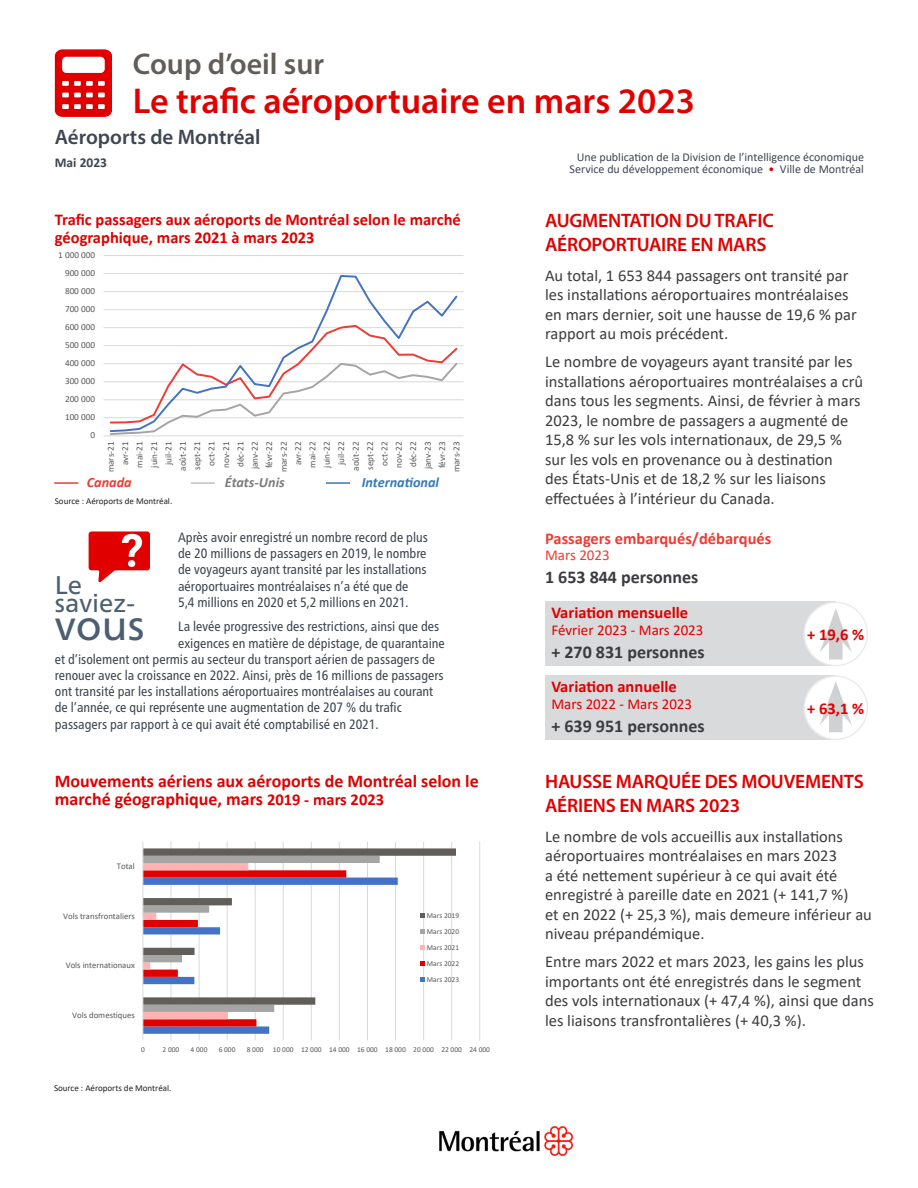
<style>
.page{position:relative;width:918px;height:1188px;background:#fff}
.page>*{position:absolute;margin:0;border:0;box-sizing:border-box;transform-origin:0 0}
.TC_Titre_niveau1{font:42px "Frutiger Pro";color:#4c5f72}
.t1{font:600 36px "Myriad Pro";color:#e00000}
.t2{font:600 30px "Myriad Pro";color:#615d59}
.TC_Titre_niveau1-2{font:25.65px "Frutiger Pro";color:#4c5f72}
.t3{font:600 21px "Myriad Pro";color:#3e4651}
.t4{font:600 19.5px/24px "Myriad Pro";letter-spacing:-.01em;color:#e00000}
.t5{font:700 18px/18px "Calibri";color:#e00000}
.t6{font:700 18px "Calibri";color:#3c3c40}
.t7{font:16.5px/19.5px "Calibri";color:#3c3c40}
.t8{font:700 16.5px/18px "Calibri";color:#e00000}
.t9{font:700 16.5px "Calibri";color:#ee3b34}
.t10{font:15px "Calibri";color:#e00000}
.t11{font:15px "Calibri";color:#ee3b34}
.t12{font:italic 700 14.25px "Calibri";color:#337aba}
.t13{font:italic 700 14.25px "Calibri";color:#7d7d7d}
.t14{font:italic 700 14.25px "Calibri";color:#ee3b34}
.TC{font:condensed 13.5px/16.2px "Frutiger Pro";color:#3e4651}
.t15{font:700 13.5px "Calibri";color:#3e4651}
.t16{font:12px "Calibri";color:#3e4651}
.t17{font:9.15px/14.4px "Calibri";letter-spacing:-.005em;color:#595959;text-align:right}
.Source{font:9px "Calibri";color:#231f20}
.t18{font:8.7px "Calibri";color:#595959}
.t19{font:7.5px/16px "Calibri";letter-spacing:.005em;color:#595959;text-align:justify}
.s1{color:#e00000}
.s2{font-size:16.5px}
</style>
<div class="page">
<hr style="left:104px;top:418px;width:360px;height:1px;background:#d9d9d9">
<hr style="left:104px;top:400px;width:360px;height:1px;background:#d9d9d9">
<hr style="left:104px;top:382px;width:360px;height:1px;background:#d9d9d9">
<hr style="left:104px;top:364px;width:360px;height:1px;background:#d9d9d9">
<hr style="left:104px;top:345px;width:360px;height:1px;background:#d9d9d9">
<hr style="left:104px;top:327px;width:360px;height:1px;background:#d9d9d9">
<hr style="left:104px;top:309px;width:360px;height:1px;background:#d9d9d9">
<hr style="left:104px;top:291px;width:360px;height:1px;background:#d9d9d9">
<hr style="left:104px;top:273px;width:360px;height:1px;background:#d9d9d9">
<hr style="left:104px;top:255px;width:360px;height:1px;background:#d9d9d9">
<hr style="left:104px;top:436px;width:360px;height:1px;background:#d9d9d9">
<svg style="left:109px;top:433px;width:350px;height:3px"></svg>
<svg style="left:109px;top:275px;width:350px;height:158px"></svg>
<img style="left:439px;top:1127px;width:134px;height:28px">
<svg style="left:55px;top:49px;width:57px;height:68px"></svg>
<svg style="left:89px;top:531px;width:61px;height:52px"></svg>
<div style="left:545px;top:602px;width:291px;height:64px;background:#d8dadc"></div>
<div style="left:545px;top:675px;width:291px;height:65px;background:#d8dadc"></div>
<div style="left:804px;top:602px;width:63px;height:64px;background:#fff;border-radius:50%"></div>
<div style="left:803px;top:602px;width:65px;height:64px;border:2px solid #ececee;border-radius:50%"></div>
<div style="left:804px;top:676px;width:63px;height:63px;background:#fff;border-radius:50%"></div>
<div style="left:803px;top:675px;width:65px;height:65px;border:2px solid #ececee;border-radius:50%"></div>
<div style="left:829px;top:707px;width:14px;height:25px;background:#cfd1d3"></div>
<svg style="left:820px;top:681px;width:32px;height:44px"></svg>
<div style="left:829px;top:634px;width:14px;height:25px;background:#cfd1d3"></div>
<svg style="left:820px;top:608px;width:32px;height:44px"></svg>
<hr style="left:171px;top:842px;width:1px;height:198px;background:#d9d9d9">
<hr style="left:199px;top:842px;width:1px;height:198px;background:#d9d9d9">
<hr style="left:227px;top:842px;width:1px;height:198px;background:#d9d9d9">
<hr style="left:255px;top:842px;width:1px;height:198px;background:#d9d9d9">
<hr style="left:283px;top:842px;width:1px;height:198px;background:#d9d9d9">
<hr style="left:311px;top:842px;width:1px;height:198px;background:#d9d9d9">
<hr style="left:339px;top:842px;width:1px;height:198px;background:#d9d9d9">
<hr style="left:367px;top:842px;width:1px;height:198px;background:#d9d9d9">
<hr style="left:395px;top:842px;width:1px;height:198px;background:#d9d9d9">
<hr style="left:423px;top:842px;width:1px;height:198px;background:#d9d9d9">
<hr style="left:451px;top:842px;width:1px;height:198px;background:#d9d9d9">
<hr style="left:479px;top:842px;width:1px;height:198px;background:#d9d9d9">
<svg style="left:144px;top:1005px;width:131px;height:29px;background:#b78699"></svg>
<svg style="left:144px;top:848px;width:312px;height:157px"></svg>
<hr style="left:143px;top:842px;width:1px;height:198px;background:#d9d9d9">
<svg style="left:421px;top:913px;width:4px;height:5px"></svg>
<svg style="left:421px;top:929px;width:4px;height:5px"></svg>
<svg style="left:421px;top:945px;width:4px;height:5px"></svg>
<svg style="left:421px;top:962px;width:4px;height:4px"></svg>
<svg style="left:421px;top:978px;width:4px;height:4px"></svg>
<hr style="left:54px;top:482px;width:24px;height:2px;background:#ef3c35">
<hr style="left:191px;top:482px;width:24px;height:2px;background:#c0c0c0">
<hr style="left:326px;top:482px;width:24px;height:2px;background:#337aba">
<p class="t2" style="left:133px;top:45px;width:193px">Coup d’oeil sur</p>
<p class="t1" style="left:133px;top:78px;width:564px">Le trafic aéroportuaire en mars 2023</p>
<p class="t3" style="left:55px;top:124px;width:207px">Aéroports de Montréal</p>
<p class="t15" style="left:55px;top:153px;width:54px">Mai 2023</p>
<p class="t16" style="left:577px;top:149px;width:289px">Une publication de la Division de l’intelligence économique</p>
<p class="t16" style="left:570px;top:161px;width:296px">Service du développement économique <span class="s1">•</span> Ville de Montréal</p>
<p class="t4" style="left:545px;top:208px;width:230px">AUGMENTATION DU TRAFIC<br>AÉROPORTUAIRE EN MARS</p>
<p class="t7" style="left:545px;top:265px;width:313px">Au total, 1 653 844 passagers ont transité par les installations aéroportuaires montréalaises en mars dernier, soit une hausse de 19,6 % par rapport au mois précédent.</p>
<p class="t7" style="left:545px;top:351px;width:320px">Le nombre de voyageurs ayant transité par les installations aéroportuaires montréalaises a crû dans tous les segments. Ainsi, de février à mars 2023, le nombre de passagers a augmenté de 15,8 % sur les vols internationaux, de 29,5 % sur les vols en provenance ou à destination<br>des États-Unis et de 18,2 % sur les liaisons effectuées à l’intérieur du Canada.</p>
<p class="t8" style="left:55px;top:210px;width:408px">Trafic passagers aux aéroports de Montréal selon le marché géographique, mars 2021 à mars 2023</p>
<p class="t17" style="left:58px;top:248px;width:38px">1 000 000</p>
<p class="t17" style="left:65px;top:266px;width:31px">900 000</p>
<p class="t17" style="left:65px;top:284px;width:31px">800 000</p>
<p class="t17" style="left:65px;top:302px;width:31px">700 000</p>
<p class="t17" style="left:65px;top:320px;width:31px">600 000</p>
<p class="t17" style="left:65px;top:338px;width:31px">500 000</p>
<p class="t17" style="left:65px;top:356px;width:31px">400 000</p>
<p class="t17" style="left:65px;top:374px;width:31px">300 000</p>
<p class="t17" style="left:65px;top:392px;width:31px">200 000</p>
<p class="t17" style="left:65px;top:410px;width:31px">100 000</p>
<p class="t17" style="left:90px;top:428px;width:6px">0</p>
<p class="t17" style="left:103px;top:472px;width:32px;rotate:-90deg">mars-21 avr-21 mai-21 juin-21 juil-21 août-21 sept-21 oct-21 nov-21 déc-21 janv-22 févr-22 mars-22 avr-22 mai-22 juin-22 juil-22 août-22 sept-22 oct-22 nov-22 déc-22 janv-23 févr-23 mars-23</p>
<p class="t14" style="left:87px;top:472px;width:47px">Canada</p>
<p class="t13" style="left:225px;top:472px;width:61px">États-Unis</p>
<p class="t12" style="left:362px;top:472px;width:79px">International</p>
<p class="Source" style="left:55px;top:495px;width:119px">Source : Aéroports de Montréal.</p>
<p class="TC" style="left:178px;top:529px;width:251px">Après avoir enregistré un nombre record de plus de 20 millions de passagers en 2019, le nombre de voyageurs ayant transité par les installations aéroportuaires montréalaises n’a été que de 5,4 millions en 2020 et 5,2 millions en 2021.</p>
<p class="TC" style="left:178px;top:619px;width:263px">La levée progressive des restrictions, ainsi que des</p>
<p class="TC" style="left:178px;top:635px;width:268px">exigences en matière de dépistage, de quarantaine</p>
<p class="TC" style="left:55px;top:651px;width:382px">et d’isolement ont permis au secteur du transport aérien de passagers de</p>
<p class="TC" style="left:55px;top:667px;width:390px">renouer avec la croissance en 2022. Ainsi, près de 16 millions de passagers</p>
<p class="TC" style="left:55px;top:683px;width:380px">ont transité par les installations aéroportuaires montréalaises au courant</p>
<p class="TC" style="left:55px;top:700px;width:348px">de l’année, ce qui représente une augmentation de 207 % du trafic</p>
<p class="TC" style="left:55px;top:716px;width:325px">passagers par rapport à ce qui avait été comptabilisé en 2021.</p>
<p class="TC_Titre_niveau1-2" style="left:55px;top:569px;width:29px">Le</p>
<p class="TC_Titre_niveau1-2" style="left:55px;top:587px;width:82px">saviez-</p>
<p class="TC_Titre_niveau1" style="left:55px;top:599px;width:91px">vous</p>
<p class="t5" style="left:55px;top:772px;width:425px">Mouvements aériens aux aéroports de Montréal selon le marché géographique, mars <span class="s2">2019 - mars 2023</span></p>
<p class="t18" style="left:117px;top:860px;width:19px">Total</p>
<p class="t18" style="left:63px;top:910px;width:73px">Vols transfrontaliers</p>
<p class="t18" style="left:66px;top:960px;width:71px">Vols internationaux</p>
<p class="t18" style="left:72px;top:1009px;width:64px">Vols domestiques</p>
<p class="t19" style="left:427px;top:907px;width:34px">Mars 2019<br>Mars 2020<br>Mars 2021<br>Mars 2022<br>Mars 2023</p>
<p class="t19" style="left:141px;top:1042px;width:5px">0</p>
<p class="t19" style="left:163px;top:1042px;width:18px">2 000</p>
<p class="t19" style="left:191px;top:1042px;width:18px">4 000</p>
<p class="t19" style="left:219px;top:1042px;width:18px">6 000</p>
<p class="t19" style="left:247px;top:1042px;width:18px">8 000</p>
<p class="t19" style="left:273px;top:1042px;width:219px">10 000 12 000 14 000 16 000 18 000 20 000 22 000 24 000</p>
<p class="Source" style="left:54px;top:1081px;width:119px">Source : Aéroports de Montréal.</p>
<p class="t9" style="left:545px;top:527px;width:228px">Passagers embarqués/débarqués</p>
<p class="t11" style="left:545px;top:545px;width:66px">Mars 2023</p>
<p class="t6" style="left:545px;top:565px;width:155px">1 653 844 personnes</p>
<p class="t8" style="left:551px;top:604px;width:138px">Variation mensuelle</p>
<p class="t10" style="left:551px;top:619px;width:154px">Février 2023 - Mars 2023</p>
<p class="t6" style="left:551px;top:639px;width:155px">+ 270 831 personnes</p>
<p class="t8" style="left:551px;top:677px;width:127px">Variation annuelle</p>
<p class="t10" style="left:551px;top:693px;width:142px">Mars 2022 - Mars 2023</p>
<p class="t6" style="left:551px;top:713px;width:155px">+ 639 951 personnes</p>
<p class="t8" style="left:807px;top:625px;width:59px">+ 19,6 %</p>
<p class="t8" style="left:807px;top:699px;width:59px">+ 63,1 %</p>
<p class="t4" style="left:545px;top:769px;width:320px">HAUSSE MARQUÉE DES MOUVEMENTS<br>AÉRIENS EN MARS 2023</p>
<p class="t7" style="left:545px;top:826px;width:328px">Le nombre de vols accueillis aux installations aéroportuaires montréalaises en mars 2023<br>a été nettement supérieur à ce qui avait été enregistré à pareille date en 2021 (+ 141,7 %)<br>et en 2022 (+ 25,3 %), mais demeure inférieur au niveau prépandémique.</p>
<p class="t7" style="left:545px;top:952px;width:330px">Entre mars 2022 et mars 2023, les gains les plus importants ont été enregistrés dans le segment des vols internationaux (+ 47,4 %), ainsi que dans les liaisons transfrontalières (+ 40,3 %).</p>
</div>
